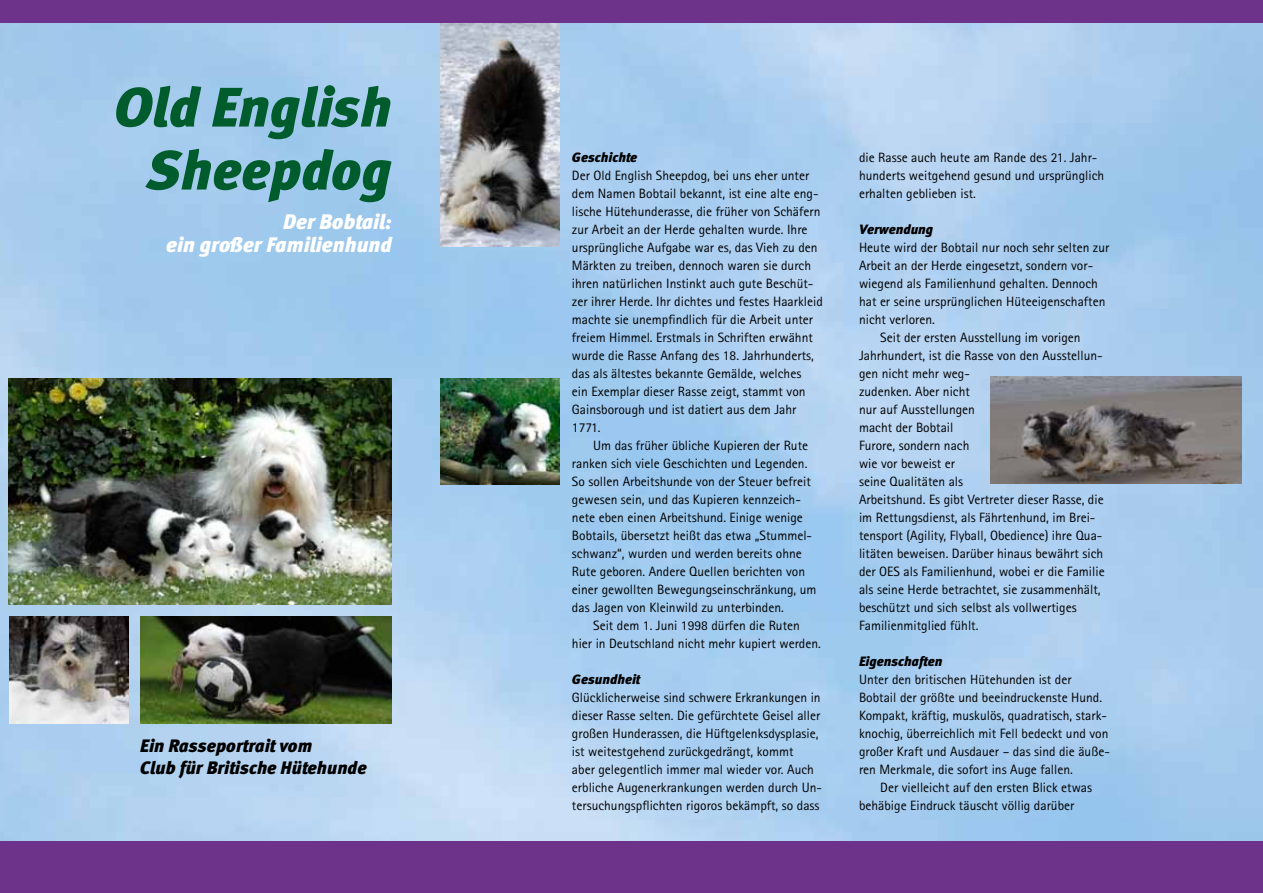
<style>
.page{position:relative;width:1263px;height:893px;background:#fff}
.page>*{position:absolute;margin:0;border:0;box-sizing:border-box;transform-origin:0 0}
.t1{font:italic 55.5px/63px "Meta Black CE";color:#005c2c;text-align:center}
.t2{font:italic 21px/22.5px "Meta Black CE";color:#fff;text-align:right}
.t3{font:italic 18px/21.6px "Meta Black CE";color:#000}
.t4{font:13.5px/18px "Rotis Sans Serif Std";color:#000}
.t5{font:italic 13.5px "Meta Black CE";color:#000}
</style>
<div class="page">
<img style="left:0;top:22px;width:1263px;height:820px">
<div style="left:0;top:842px;width:1263px;height:51px;background:#6d338b"></div>
<div style="left:0;top:0;width:1263px;height:22px;background:#6d338b"></div>
<img style="left:9px;top:379px;width:382px;height:225px">
<img style="left:9px;top:616px;width:119px;height:107px">
<img style="left:140px;top:616px;width:251px;height:107px">
<img style="left:440px;top:23px;width:119px;height:224px">
<img style="left:440px;top:378px;width:119px;height:106px">
<img style="left:991px;top:377px;width:251px;height:106px">
<h1 class="t1" style="left:114px;top:75px;width:279px">Old English<br>Sheepdog</h1>
<h2 class="t2" style="left:166px;top:211px;width:227px">Der Bobtail:<br>ein großer Familienhund</h2>
<h3 class="t3" style="left:140px;top:735px;width:228px">Ein Rasseportrait vom<br>Club für Britische Hütehunde</h3>
<p class="t5" style="left:572px;top:149px;width:67px">Geschichte</p>
<p class="t4" style="left:572px;top:166px;width:252px">Der Old English Sheepdog, bei uns eher unter dem Namen Bobtail bekannt, ist eine alte eng&shy;lische Hütehunderasse, die früher von Schäfern zur Arbeit an der Herde gehalten wurde. Ihre ursprüngliche Aufgabe war es, das Vieh zu den Märkten zu treiben, dennoch waren sie durch ihren natürlichen Instinkt auch gute Beschüt&shy;zer ihrer Herde. Ihr dichtes und festes Haarkleid machte sie unempfindlich für die Arbeit unter freiem Himmel. Erstmals in Schriften erwähnt wurde die Rasse Anfang des 18. Jahrhunderts, das als ältestes bekannte Gemälde, welches<br>ein Exemplar dieser Rasse zeigt, stammt von Gainsborough und ist datiert aus dem Jahr 1771.</p>
<p class="t4" style="left:572px;top:436px;width:246px;text-indent:21px">Um das früher übliche Kupieren der Rute ranken sich viele Geschichten und Legenden.<br>So sollen Arbeitshunde von der Steuer befreit gewesen sein, und das Kupieren kennzeich&shy;nete eben einen Arbeitshund. Einige wenige Bobtails, übersetzt heißt das etwa „Stummel&shy;schwanz“, wurden und werden bereits ohne Rute geboren. Andere Quellen berichten von einer gewollten Bewegungseinschränkung, um das Jagen von Kleinwild zu unterbinden.</p>
<p class="t4" style="left:572px;top:616px;width:250px;text-align:center">Seit dem 1. Juni 1998 dürfen die Ruten<br>hier in Deutschland nicht mehr kupiert werden.</p>
<p class="t5" style="left:572px;top:671px;width:70px">Gesundheit</p>
<p class="t4" style="left:572px;top:688px;width:251px">Glücklicherweise sind schwere Erkrankungen in dieser Rasse selten. Die gefürchtete Geisel aller großen Hunderassen, die Hüftgelenksdysplasie, ist weitestgehend zurückgedrängt, kommt<br>aber gelegentlich immer mal wieder vor. Auch erbliche Augenerkrankungen werden durch Un&shy;tersuchungspflichten rigoros bekämpft, so dass</p>
<p class="t4" style="left:859px;top:148px;width:247px">die Rasse auch heute am Rande des 21. Jahr&shy;hunderts weitgehend gesund und ursprünglich erhalten geblieben ist.</p>
<p class="t5" style="left:859px;top:221px;width:76px">Verwendung</p>
<p class="t4" style="left:859px;top:238px;width:252px">Heute wird der Bobtail nur noch sehr selten zur</p>
<p class="t4" style="left:859px;top:256px;width:236px">Arbeit an der Herde eingesetzt, sondern vor-</p>
<p class="t4" style="left:859px;top:274px;width:240px">wiegend als Familienhund gehalten. Dennoch</p>
<p class="t4" style="left:859px;top:292px;width:248px">hat er seine ursprünglichen Hüteeigenschaften</p>
<p class="t4" style="left:859px;top:310px;width:77px">nicht verloren.</p>
<p class="t4" style="left:880px;top:328px;width:202px">Seit der ersten Ausstellung im vorigen</p>
<p class="t4" style="left:859px;top:346px;width:245px">Jahrhundert, ist die Rasse von den Ausstellun-</p>
<p class="t4" style="left:859px;top:364px;width:112px">gen nicht mehr weg-</p>
<p class="t4" style="left:859px;top:382px;width:112px">zudenken. Aber nicht</p>
<p class="t4" style="left:859px;top:400px;width:117px">nur auf Ausstellungen</p>
<p class="t4" style="left:859px;top:418px;width:96px">macht der Bobtail</p>
<p class="t4" style="left:859px;top:436px;width:112px">Furore, sondern nach</p>
<p class="t4" style="left:859px;top:454px;width:98px">wie vor beweist er</p>
<p class="t4" style="left:859px;top:472px;width:106px">seine Qualitäten als</p>
<p class="t4" style="left:859px;top:490px;width:246px">Arbeitshund. Es gibt Vertreter dieser Rasse, die</p>
<p class="t4" style="left:859px;top:508px;width:238px">im Rettungsdienst, als Fährtenhund, im Brei-</p>
<p class="t4" style="left:859px;top:526px;width:245px">tensport (Agility, Flyball, Obedience) ihre Qua-</p>
<p class="t4" style="left:859px;top:544px;width:246px">litäten beweisen. Darüber hinaus bewährt sich</p>
<p class="t4" style="left:859px;top:562px;width:247px">der OES als Familienhund, wobei er die Familie</p>
<p class="t4" style="left:859px;top:580px;width:243px">als seine Herde betrachtet, sie zusammenhält,</p>
<p class="t4" style="left:859px;top:598px;width:219px">beschützt und sich selbst als vollwertiges</p>
<p class="t4" style="left:859px;top:616px;width:121px">Familienmitglied fühlt.</p>
<p class="t5" style="left:859px;top:653px;width:85px">Eigenschaften</p>
<p class="t4" style="left:859px;top:670px;width:252px">Unter den britischen Hütehunden ist der Bobtail der größte und beeindruckenste Hund.<br>Kompakt, kräftig, muskulös, quadratisch, stark&shy;knochig, überreichlich mit Fell bedeckt und von großer Kraft und Ausdauer – das sind die äuße&shy;ren Merkmale, die sofort ins Auge fallen.</p>
<p class="t4" style="left:859px;top:778px;width:235px;text-indent:21px">Der vielleicht auf den ersten Blick etwas behäbige Eindruck täuscht völlig darüber</p>
</div>
